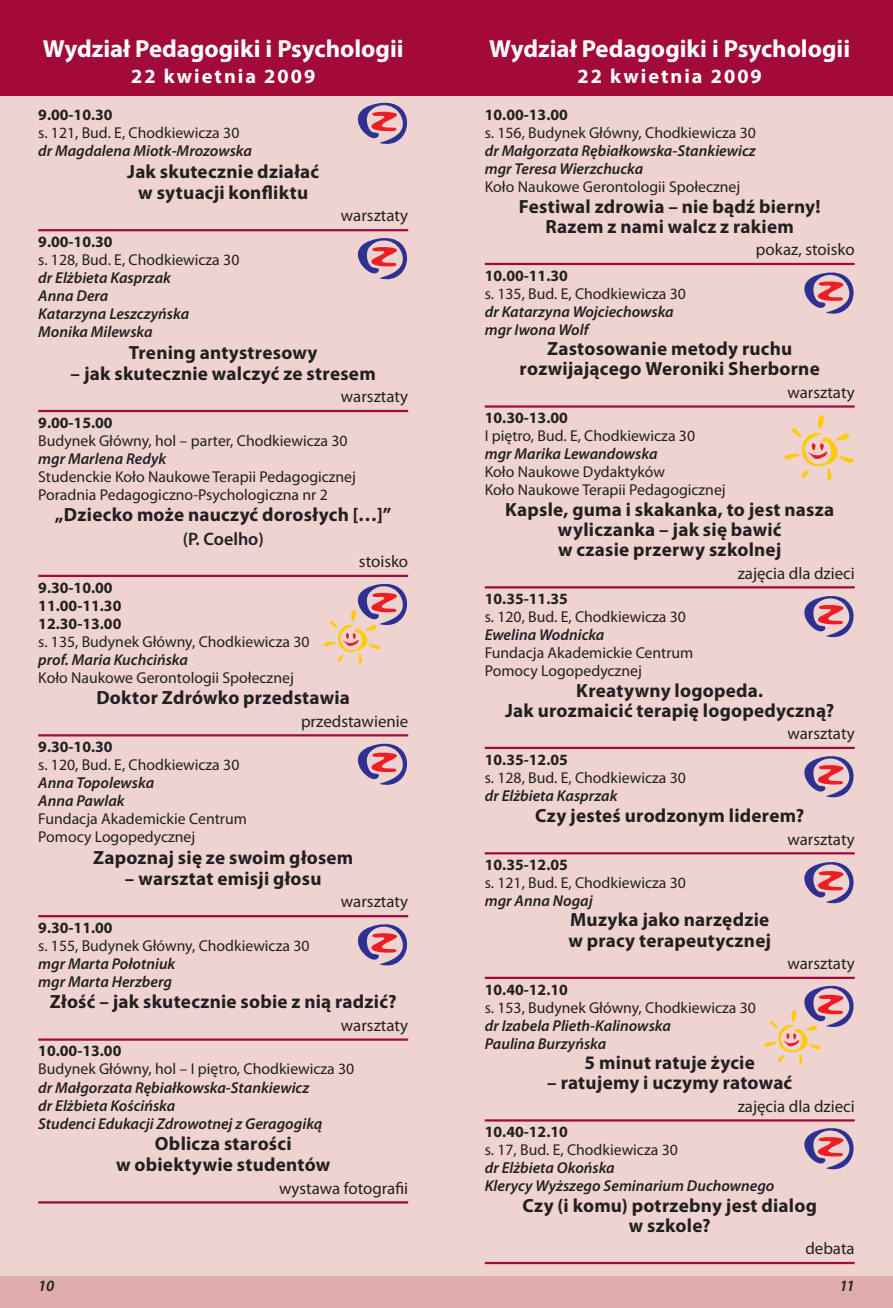
<style>
.page{position:relative;width:893px;height:1308px;background:#fff}
.page>*{position:absolute;margin:0;border:0;box-sizing:border-box;transform-origin:0 0}
.t1{font:700 24.75px "Myriad Pro";color:#fff}
.t2{font:700 20.25px "Myriad Pro";letter-spacing:.1em;color:#fff}
.t3{font:700 19.12px/20.2px "Myriad Pro";letter-spacing:.01em;color:#231f20;text-align:center}
.t4{font:600 18px "Myriad Pro";color:#231f20}
.t5{font:16.88px "Myriad Pro";color:#231f20}
.t6{font:15.75px/18px "Myriad Pro";color:#231f20}
.t7{font:italic 600 15.75px/18px "Myriad Pro";color:#231f20}
.t8{font:700 15.75px/18px "Myriad Pro";color:#231f20}
</style>
<div class="page">
<div style="left:0;top:57px;width:893px;height:1250px;background:#eed3d1"></div>
<hr style="left:485px;top:263px;width:370px;height:2px;background:#a20a3a">
<hr style="left:485px;top:405px;width:370px;height:2px;background:#a20a3a">
<hr style="left:485px;top:586px;width:370px;height:2px;background:#a20a3a">
<hr style="left:485px;top:746px;width:370px;height:3px;background:#a20a3a">
<hr style="left:485px;top:852px;width:370px;height:2px;background:#a20a3a">
<hr style="left:485px;top:976px;width:370px;height:3px;background:#a20a3a">
<hr style="left:485px;top:1119px;width:370px;height:2px;background:#a20a3a">
<hr style="left:485px;top:1261px;width:370px;height:3px;background:#a20a3a">
<hr style="left:38px;top:229px;width:370px;height:2px;background:#a20a3a">
<hr style="left:38px;top:410px;width:370px;height:2px;background:#a20a3a">
<hr style="left:38px;top:575px;width:370px;height:2px;background:#a20a3a">
<hr style="left:38px;top:734px;width:370px;height:2px;background:#a20a3a">
<hr style="left:38px;top:915px;width:370px;height:2px;background:#a20a3a">
<hr style="left:38px;top:1038px;width:370px;height:2px;background:#a20a3a">
<hr style="left:38px;top:1201px;width:370px;height:2px;background:#a20a3a">
<div style="left:0;top:0;width:893px;height:96px;background:#a20a3a"></div>
<div style="left:0;top:1276px;width:893px;height:31px;background:#deadac"></div>
<svg style="left:785px;top:415px;width:69px;height:65px"></svg>
<svg style="left:357px;top:102px;width:51px;height:42px"></svg>
<svg style="left:357px;top:238px;width:51px;height:41px"></svg>
<svg style="left:324px;top:584px;width:84px;height:79px"></svg>
<svg style="left:357px;top:743px;width:51px;height:42px"></svg>
<svg style="left:357px;top:924px;width:51px;height:41px"></svg>
<svg style="left:804px;top:272px;width:50px;height:42px"></svg>
<svg style="left:804px;top:596px;width:50px;height:41px"></svg>
<svg style="left:804px;top:756px;width:50px;height:41px"></svg>
<svg style="left:804px;top:862px;width:50px;height:41px"></svg>
<svg style="left:804px;top:1128px;width:50px;height:41px"></svg>
<svg style="left:764px;top:985px;width:90px;height:78px"></svg>
<h1 class="t1" style="left:43px;top:32px;width:362px">Wydział Pedagogiki i Psychologii</h1>
<p class="t2" style="left:131px;top:63px;width:186px">22 kwietnia 2009</p>
<p class="t8" style="left:38px;top:105px;width:76px">9.00-10.30</p>
<p class="t6" style="left:38px;top:124px;width:203px">s. 121, Bud. E, Chodkiewicza 30</p>
<p class="t7" style="left:38px;top:142px;width:215px">dr Magdalena Miotk-Mrozowska</p>
<p class="t3" style="left:127px;top:160px;width:193px;line-height:21.4px">Jak skutecznie działać w sytuacji konfliktu</p>
<p class="t5" style="left:341px;top:205px;width:69px">warsztaty</p>
<p class="t8" style="left:38px;top:232px;width:76px">9.00-10.30</p>
<p class="t6" style="left:38px;top:250px;width:203px">s. 128, Bud. E, Chodkiewicza 30</p>
<p class="t7" style="left:38px;top:268px;width:152px">dr Elżbieta Kasprzak<br>Anna Dera<br>Katarzyna Leszczyńska<br>Monika Milewska</p>
<p class="t3" style="left:129px;top:341px;width:190px">Trening antystresowy</p>
<p class="t3" style="left:71px;top:363px;width:307px">– jak skutecznie walczyć ze stresem</p>
<p class="t5" style="left:341px;top:386px;width:69px">warsztaty</p>
<p class="t8" style="left:38px;top:413px;width:76px">9.00-15.00</p>
<p class="t6" style="left:38px;top:431px;width:311px">Budynek Główny, hol – parter, Chodkiewicza 30</p>
<p class="t7" style="left:38px;top:449px;width:130px">mgr Marlena Redyk</p>
<p class="t6" style="left:38px;top:467px;width:319px">Studenckie Koło Naukowe Terapii Pedagogicznej<br>Poradnia Pedagogiczno-Psychologiczna nr 2</p>
<p class="t3" style="left:55px;top:504px;width:338px">„Dziecko może nauczyć dorosłych […]”</p>
<p class="t4" style="left:183px;top:527px;width:83px">(P. Coelho)</p>
<p class="t5" style="left:359px;top:551px;width:51px">stoisko</p>
<p class="t8" style="left:38px;top:578px;width:85px">9.30-10.00<br>11.00-11.30<br>12.30-13.00</p>
<p class="t6" style="left:38px;top:632px;width:273px">s. 135, Budynek Główny, Chodkiewicza 30</p>
<p class="t7" style="left:38px;top:650px;width:151px">prof. Maria Kuchcińska</p>
<p class="t6" style="left:38px;top:668px;width:257px">Koło Naukowe Gerontologii Społecznej</p>
<p class="t3" style="left:96px;top:687px;width:255px">Doktor Zdrówko przedstawia</p>
<p class="t5" style="left:301px;top:710px;width:109px">przedstawienie</p>
<p class="t8" style="left:38px;top:737px;width:76px">9.30-10.30</p>
<p class="t6" style="left:38px;top:755px;width:203px">s. 120, Bud. E, Chodkiewicza 30</p>
<p class="t7" style="left:38px;top:773px;width:117px">Anna Topolewska<br>Anna Pawlak</p>
<p class="t6" style="left:38px;top:809px;width:210px">Fundacja Akademickie Centrum<br>Pomocy Logopedycznej</p>
<p class="t3" style="left:93px;top:846px;width:262px">Zapoznaj się ze swoim głosem</p>
<p class="t3" style="left:125px;top:867px;width:198px">– warsztat emisji głosu</p>
<p class="t5" style="left:341px;top:891px;width:69px">warsztaty</p>
<p class="t8" style="left:38px;top:918px;width:76px">9.30-11.00</p>
<p class="t6" style="left:38px;top:936px;width:273px">s. 155, Budynek Główny, Chodkiewicza 30</p>
<p class="t7" style="left:38px;top:954px;width:139px">mgr Marta Połotniuk mgr Marta Herzberg</p>
<p class="t3" style="left:50px;top:991px;width:348px">Złość – jak skutecznie sobie z nią radzić?</p>
<p class="t5" style="left:341px;top:1014px;width:69px">warsztaty</p>
<p class="t8" style="left:38px;top:1041px;width:85px">10.00-13.00</p>
<p class="t6" style="left:38px;top:1060px;width:318px">Budynek Główny, hol – I piętro, Chodkiewicza 30</p>
<p class="t7" style="left:38px;top:1077px;width:286px">dr Małgorzata Rębiałkowska-Stankiewicz dr Elżbieta Kościńska<br>Studenci Edukacji Zdrowotnej z Geragogiką</p>
<p class="t3" style="left:116px;top:1132px;width:216px;line-height:21.4px">Oblicza starości<br>w obiektywie studentów</p>
<p class="t5" style="left:279px;top:1177px;width:131px">wystawa fotografii</p>
<h1 class="t1" style="left:489px;top:32px;width:362px">Wydział Pedagogiki i Psychologii</h1>
<p class="t2" style="left:578px;top:63px;width:186px">22 kwietnia 2009</p>
<p class="t8" style="left:485px;top:105px;width:85px">10.00-13.00</p>
<p class="t6" style="left:485px;top:124px;width:273px">s. 156, Budynek Główny, Chodkiewicza 30</p>
<p class="t7" style="left:485px;top:142px;width:273px">dr Małgorzata Rębiałkowska-Stankiewicz mgr Teresa Wierzchucka</p>
<p class="t6" style="left:485px;top:178px;width:257px">Koło Naukowe Gerontologii Społecznej</p>
<p class="t3" style="left:519px;top:195px;width:303px">Festiwal zdrowia – nie bądź bierny!<br>Razem z nami walcz z rakiem</p>
<p class="t5" style="left:756px;top:239px;width:100px">pokaz, stoisko</p>
<p class="t8" style="left:485px;top:266px;width:85px">10.00-11.30</p>
<p class="t6" style="left:485px;top:284px;width:203px">s. 135, Bud. E, Chodkiewicza 30</p>
<p class="t7" style="left:485px;top:302px;width:190px">dr Katarzyna Wojciechowska mgr Iwona Wolf</p>
<p class="t3" style="left:520px;top:338px;width:302px">Zastosowanie metody ruchu rozwijającego Weroniki Sherborne</p>
<p class="t5" style="left:787px;top:381px;width:69px">warsztaty</p>
<p class="t8" style="left:485px;top:408px;width:85px">10.30-13.00</p>
<p class="t6" style="left:485px;top:427px;width:212px">I piętro, Bud. E, Chodkiewicza 30</p>
<p class="t7" style="left:485px;top:445px;width:174px">mgr Marika Lewandowska</p>
<p class="t6" style="left:485px;top:463px;width:242px">Koło Naukowe Dydaktyków<br>Koło Naukowe Terapii Pedagogicznej</p>
<p class="t3" style="left:505px;top:498px;width:330px">Kapsle, guma i skakanka, to jest nasza wyliczanka – jak się bawić<br>w czasie przerwy szkolnej</p>
<p class="t5" style="left:738px;top:562px;width:118px">zajęcia dla dzieci</p>
<p class="t8" style="left:485px;top:589px;width:85px">10.35-11.35</p>
<p class="t6" style="left:485px;top:607px;width:203px">s. 120, Bud. E, Chodkiewicza 30</p>
<p class="t7" style="left:485px;top:625px;width:121px">Ewelina Wodnicka</p>
<p class="t6" style="left:485px;top:643px;width:210px">Fundacja Akademickie Centrum<br>Pomocy Logopedycznej</p>
<p class="t3" style="left:505px;top:679px;width:331px">Kreatywny logopeda.<br>Jak urozmaicić terapię logopedyczną?</p>
<p class="t5" style="left:787px;top:723px;width:69px">warsztaty</p>
<p class="t8" style="left:485px;top:750px;width:85px">10.35-12.05</p>
<p class="t6" style="left:485px;top:768px;width:203px">s. 128, Bud. E, Chodkiewicza 30</p>
<p class="t7" style="left:485px;top:786px;width:134px">dr Elżbieta Kasprzak</p>
<p class="t3" style="left:535px;top:805px;width:271px">Czy jesteś urodzonym liderem?</p>
<p class="t5" style="left:787px;top:828px;width:69px">warsztaty</p>
<p class="t8" style="left:485px;top:855px;width:85px">10.35-12.05</p>
<p class="t6" style="left:485px;top:873px;width:203px">s. 121, Bud. E, Chodkiewicza 30</p>
<p class="t7" style="left:485px;top:891px;width:109px">mgr Anna Nogaj</p>
<p class="t3" style="left:568px;top:909px;width:204px;text-align:left">Muzyka jako narzędzie w pracy terapeutycznej</p>
<p class="t5" style="left:787px;top:953px;width:69px">warsztaty</p>
<p class="t8" style="left:485px;top:980px;width:85px">10.40-12.10</p>
<p class="t6" style="left:485px;top:998px;width:273px">s. 153, Budynek Główny, Chodkiewicza 30</p>
<p class="t7" style="left:485px;top:1016px;width:188px">dr Izabela Plieth-Kalinowska<br>Paulina Burzyńska</p>
<p class="t3" style="left:585px;top:1051px;width:172px">5 minut ratuje życie</p>
<p class="t3" style="left:547px;top:1072px;width:247px">– ratujemy i uczymy ratować</p>
<p class="t5" style="left:738px;top:1095px;width:118px">zajęcia dla dzieci</p>
<p class="t8" style="left:485px;top:1122px;width:85px">10.40-12.10</p>
<p class="t6" style="left:485px;top:1140px;width:195px">s. 17, Bud. E, Chodkiewicza 30</p>
<p class="t7" style="left:485px;top:1158px;width:291px">dr Elżbieta Okońska<br>Klerycy Wyższego Seminarium Duchownego</p>
<p class="t3" style="left:522px;top:1194px;width:296px">Czy (i komu) potrzebny jest dialog w szkole?</p>
<p class="t5" style="left:805px;top:1238px;width:51px">debata</p>
<p class="t7" style="left:38px;top:1276px;width:17px">10</p>
<p class="t7" style="left:839px;top:1276px;width:17px">11</p>
</div>
